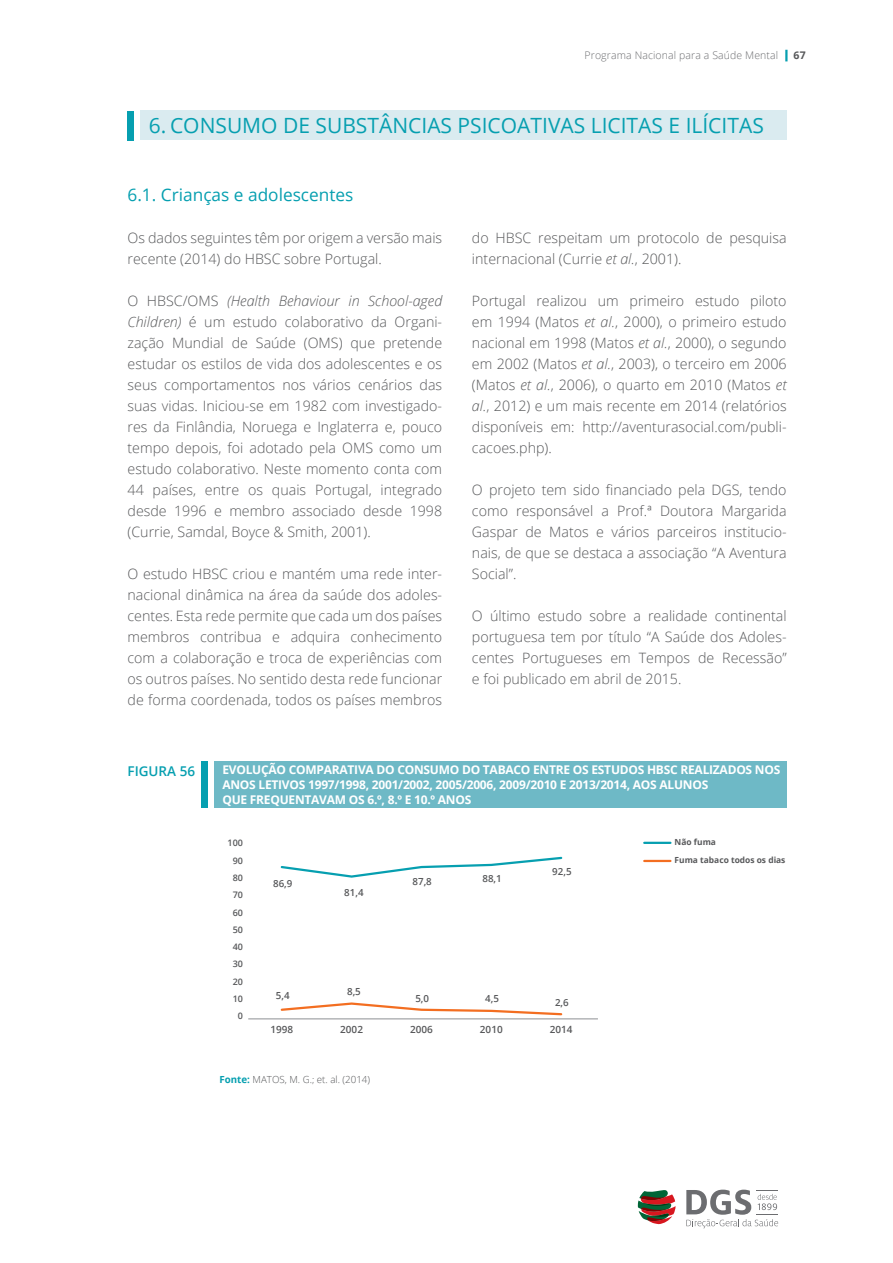
<style>
.page{position:relative;width:893px;height:1263px;background:#fff}
.page>*{position:absolute;margin:0;border:0;box-sizing:border-box;transform-origin:0 0}
._1__TÍTULO{font:21px "Open Sans";color:#069fb0}
._1_1_SUB_TÍTULO{font:17.25px "Open Sans";color:#069fb0}
.Texto{font:300 14.25px/21px "Open Sans";color:#57585a;text-align:justify}
.FIGURAS_Nº{font:600 13.5px "Open Sans";color:#069fb0}
.FIGURAS_Designação{font:700 12px/15px "Open Sans";letter-spacing:-.02em;color:#fff}
.t1{font:300 10.5px "Open Sans";letter-spacing:.01em;color:#6c6d70}
.t2{font:700 10.5px "Open Sans";color:#57585a}
.t3{font:600 10.05px "Open Sans";color:#57585a}
.GRAFICOS_-_valores{font:600 9.75px "Open Sans";color:#57585a}
.Footnote{font:300 9.75px "Open Sans";color:#57585a}
.GRÁFICOS_Valores_Y{font:600 9px "Open Sans";color:#57585a}
.t4{font:700 8.4px "Open Sans";color:#57585a}
.s1{font-style:italic}
.s2{font-weight:700;color:#069fb0}
</style>
<div class="page">
<svg style="left:638px;top:1190px;width:38px;height:34px"></svg>
<svg style="left:686px;top:1189px;width:92px;height:39px"></svg>
<svg style="left:785px;top:50px;width:2px;height:11px"></svg>
<div style="left:128px;top:111px;width:6px;height:30px;background:#069fb0"></div>
<div style="left:140px;top:111px;width:647px;height:29px;background:#daebf0"></div>
<div style="left:214px;top:761px;width:573px;height:46px;background:#6eb9c6"></div>
<div style="left:201px;top:761px;width:6px;height:46px;background:#069fb0"></div>
<hr style="left:248px;top:1018px;width:350px;height:1px;background:#939598">
<svg style="left:280px;top:856px;width:283px;height:22px"></svg>
<svg style="left:280px;top:1002px;width:283px;height:14px"></svg>
<hr style="left:644px;top:842px;width:26px;height:2px;background:#069fb0">
<hr style="left:644px;top:860px;width:26px;height:2px;background:#f36e21">
<p class="t1" style="left:585px;top:48px;width:195px">Programa Nacional para a Saúde Mental</p>
<p class="t2" style="left:793px;top:48px;width:14px">67</p>
<p class="_1__TÍTULO" style="left:149px;top:111px;width:617px">6. CONSUMO DE SUBSTÂNCIAS PSICOATIVAS LICITAS E ILÍCITAS</p>
<p class="_1_1_SUB_TÍTULO" style="left:128px;top:183px;width:227px">6.1. Crianças e adolescentes</p>
<p class="Texto" style="left:128px;top:227px;width:316px">Os dados seguintes têm por origem a versão mais recente (2014) do HBSC sobre Portugal.</p>
<p class="Texto" style="left:128px;top:290px;width:316px">O HBSC/OMS <span class="s1">(Health Behaviour in School-aged Children)</span> é um estudo colaborativo da Organi&shy;zação Mundial de Saúde (OMS) que pretende estudar os estilos de vida dos adolescentes e os seus comportamentos nos vários cenários das suas vidas. Iniciou-se em 1982 com investigado&shy;res da Finlândia, Noruega e Inglaterra e, pouco tempo depois, foi adotado pela OMS como um estudo colaborativo. Neste momento conta com 44 países, entre os quais Portugal, integrado desde 1996 e membro associado desde 1998 (Currie, Samdal, Boyce &amp; Smith, 2001).</p>
<p class="Texto" style="left:128px;top:563px;width:316px">O estudo HBSC criou e mantém uma rede inter&shy;nacional dinâmica na área da saúde dos adoles&shy;centes. Esta rede permite que cada um dos países membros contribua e adquira conhecimento com a colaboração e troca de experiências com os outros países. No sentido desta rede funcionar de forma coordenada, todos os países membros</p>
<p class="Texto" style="left:472px;top:227px;width:316px">do HBSC respeitam um protocolo de pesquisa internacional (Currie <span class="s1">et al.</span>, 2001).</p>
<p class="Texto" style="left:472px;top:290px;width:316px">Portugal realizou um primeiro estudo piloto em 1994 (Matos <span class="s1">et al.</span>, 2000), o primeiro estudo nacional em 1998 (Matos <span class="s1">et al.</span>, 2000), o segundo em 2002 (Matos <span class="s1">et al.</span>, 2003), o terceiro em 2006 (Matos <span class="s1">et al.</span>, 2006), o quarto em 2010 (Matos <span class="s1">et al.</span>, 2012) e um mais recente em 2014 (relatórios disponíveis em: http://aventurasocial.com/publi&shy;cacoes.php).</p>
<p class="Texto" style="left:472px;top:479px;width:316px">O projeto tem sido financiado pela DGS, tendo como responsável a Prof.ª Doutora Margarida Gaspar de Matos e vários parceiros institucio&shy;nais, de que se destaca a associação “A Aventura Social”.</p>
<p class="Texto" style="left:472px;top:605px;width:316px">O último estudo sobre a realidade continental portuguesa tem por título “A Saúde dos Adoles&shy;centes Portugueses em Tempos de Recessão” e foi publicado em abril de 2015.</p>
<p class="FIGURAS_Nº" style="left:127px;top:762px;width:69px">FIGURA 56</p>
<p class="FIGURAS_Designação" style="left:222px;top:761px;width:559px">EVOLUÇÃO COMPARATIVA DO CONSUMO DO TABACO ENTRE OS ESTUDOS HBSC REALIZADOS NOS<br>ANOS LETIVOS 1997/1998, 2001/2002, 2005/2006, 2009/2010 E 2013/2014, AOS ALUNOS<br>QUE FREQUENTAVAM OS 6.º, 8.º E 10.º ANOS</p>
<p class="GRÁFICOS_Valores_Y" style="left:228px;top:837px;width:17px">100</p>
<p class="GRÁFICOS_Valores_Y" style="left:233px;top:854px;width:12px">90</p>
<p class="GRÁFICOS_Valores_Y" style="left:233px;top:871px;width:12px">80</p>
<p class="GRÁFICOS_Valores_Y" style="left:233px;top:889px;width:12px">70</p>
<p class="GRÁFICOS_Valores_Y" style="left:233px;top:906px;width:12px">60</p>
<p class="GRÁFICOS_Valores_Y" style="left:233px;top:923px;width:12px">50</p>
<p class="GRÁFICOS_Valores_Y" style="left:233px;top:941px;width:12px">40</p>
<p class="GRÁFICOS_Valores_Y" style="left:233px;top:958px;width:12px">30</p>
<p class="GRÁFICOS_Valores_Y" style="left:233px;top:975px;width:12px">20</p>
<p class="GRÁFICOS_Valores_Y" style="left:233px;top:993px;width:12px">10</p>
<p class="GRÁFICOS_Valores_Y" style="left:238px;top:1010px;width:7px">0</p>
<p class="GRAFICOS_-_valores" style="left:273px;top:877px;width:21px">86,9</p>
<p class="GRAFICOS_-_valores" style="left:276px;top:988px;width:15px">5,4</p>
<p class="GRAFICOS_-_valores" style="left:344px;top:885px;width:21px">81,4</p>
<p class="GRAFICOS_-_valores" style="left:347px;top:985px;width:15px">8,5</p>
<p class="GRAFICOS_-_valores" style="left:413px;top:875px;width:21px">87,8</p>
<p class="GRAFICOS_-_valores" style="left:415px;top:992px;width:15px">5,0</p>
<p class="GRAFICOS_-_valores" style="left:482px;top:872px;width:21px">88,1</p>
<p class="GRAFICOS_-_valores" style="left:485px;top:992px;width:15px">4,5</p>
<p class="GRAFICOS_-_valores" style="left:552px;top:864px;width:21px">92,5</p>
<p class="GRAFICOS_-_valores" style="left:555px;top:996px;width:15px">2,6</p>
<p class="t3" style="left:270px;top:1022px;width:24px">1998</p>
<p class="t3" style="left:340px;top:1022px;width:24px">2002</p>
<p class="t3" style="left:410px;top:1022px;width:24px">2006</p>
<p class="t3" style="left:480px;top:1022px;width:24px">2010</p>
<p class="t3" style="left:550px;top:1022px;width:24px">2014</p>
<p class="Footnote" style="left:220px;top:1073px;width:152px"><span class="s2">Fonte:</span> MATOS, M. G.; et. al. (2014)</p>
<p class="t4" style="left:675px;top:836px;width:43px">Não fuma</p>
<p class="t4" style="left:675px;top:854px;width:112px">Fuma tabaco todos os dias</p>
</div>
